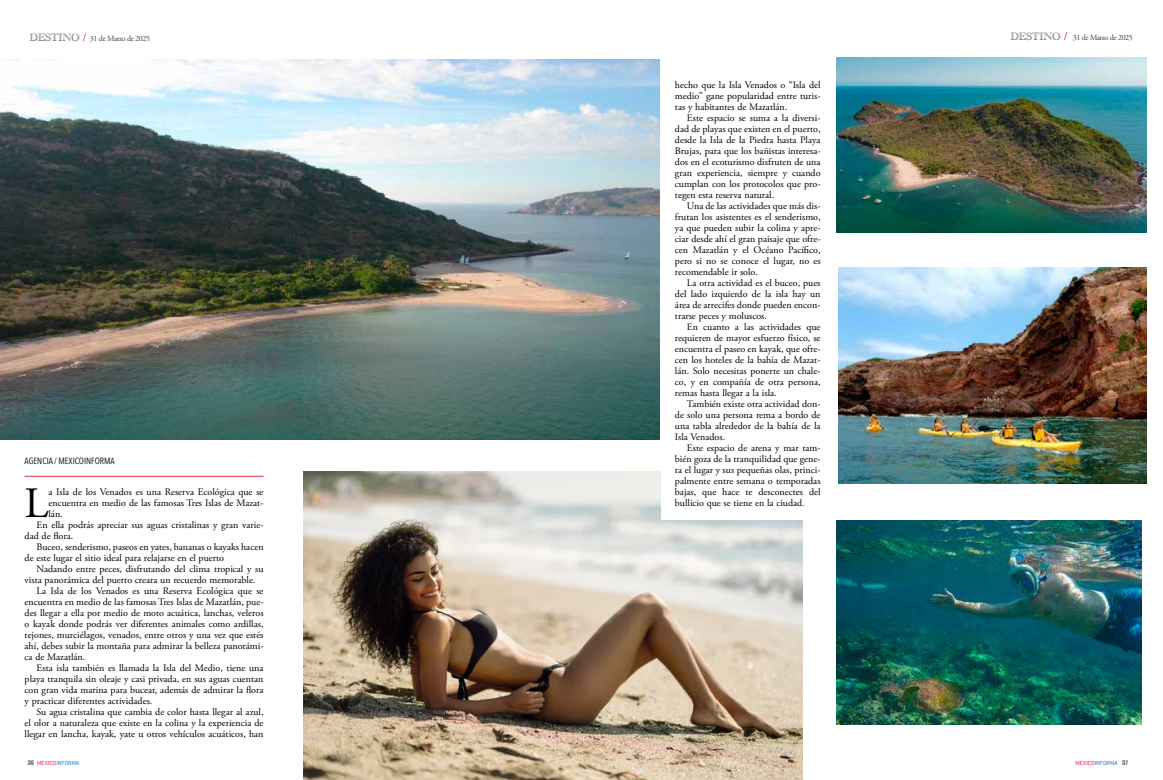
<style>
.page{position:relative;width:1163px;height:780px;background:#fff}
.page>*{position:absolute;margin:0;border:0;box-sizing:border-box;transform-origin:0 0}
.t1{font:43.2px "Adobe Garamond Pro";color:#000}
.t2{font:10px/11px "Adobe Garamond Pro";color:#000;text-align:justify}
.t3{font:9px "Avenir Next Condensed";color:#000}
.t4{font:8px "Adobe Garamond Pro";letter-spacing:-.05em;color:#433f40}
.t5{font:6px "Geogrotesque";color:#0066d0}
.t6{font:6px "Impact";color:#727277}
.s1{font-family:"Academy Engraved Let Plain";font-size:11px}
.s2{font-size:12px;color:#e12c40}
.s3{color:#ee0031}
.s4{font-family:"Impact";color:#727277}
</style>
<div class="page">
<img style="left:303px;top:471px;width:499px;height:309px">
<img style="left:836px;top:58px;width:310px;height:174px">
<img style="left:836px;top:520px;width:305px;height:204px">
<img style="left:838px;top:267px;width:308px;height:216px">
<img style="left:0;top:59px;width:659px;height:381px">
<div style="left:661px;top:62px;width:162px;height:458px;background:#fff"></div>
<hr style="left:25px;top:476px;width:238px;height:1px;background:#e02c41">
<p class="t4" style="left:29px;top:34px;width:122px"><span class="s1">DESTINO</span> <span class="s2">/</span> 31 de Marzo de 2025</p>
<p class="t4" style="left:1010px;top:32px;width:124px"><span class="s1">DESTINO</span> <span class="s2">/</span> 31 de Marzo de 2025</p>
<p class="t3" style="left:25px;top:453px;width:92px">AGENCIA / MEXICOINFORMA</p>
<h1 class="t1" style="left:25px;top:477px;width:25px">L</h1>
<p class="t2" style="left:48px;top:487px;width:216px">a Isla de los Venados es una Reserva Ecológica que se</p>
<p class="t2" style="left:48px;top:498px;width:216px">encuentra en medio de las famosas Tres Islas de Mazat-</p>
<p class="t2" style="left:48px;top:509px;width:16px">lán.</p>
<p class="t2" style="left:37px;top:520px;width:228px">En ella podrás apreciar sus aguas cristalinas y gran varie-</p>
<p class="t2" style="left:25px;top:531px;width:50px">dad de flora.</p>
<p class="t2" style="left:37px;top:542px;width:228px">Buceo, senderismo, paseos en yates, bananas o kayaks hacen</p>
<p class="t2" style="left:25px;top:553px;width:201px">de este lugar el sitio ideal para relajarse en el puerto</p>
<p class="t2" style="left:37px;top:564px;width:228px">Nadando entre peces, disfrutando del clima tropical y su</p>
<p class="t2" style="left:25px;top:575px;width:232px">vista panorámica del puerto creara un recuerdo memorable.</p>
<p class="t2" style="left:37px;top:586px;width:228px">La Isla de los Venados es una Reserva Ecológica que se</p>
<p class="t2" style="left:25px;top:597px;width:240px">encuentra en medio de las famosas Tres Islas de Mazatlán, pue-</p>
<p class="t2" style="left:25px;top:608px;width:240px">des llegar a ella por medio de moto acuática, lanchas, veleros</p>
<p class="t2" style="left:25px;top:619px;width:240px">o kayak donde podrás ver diferentes animales como ardillas,</p>
<p class="t2" style="left:25px;top:630px;width:240px">tejones, murciélagos, venados, entre otros y una vez que estés</p>
<p class="t2" style="left:25px;top:641px;width:240px">ahí, debes subir la montaña para admirar la belleza panorámi-</p>
<p class="t2" style="left:25px;top:652px;width:62px">ca de Mazatlán.</p>
<p class="t2" style="left:37px;top:663px;width:228px">Esta isla también es llamada la Isla del Medio, tiene una</p>
<p class="t2" style="left:25px;top:674px;width:240px">playa tranquila sin oleaje y casi privada, en sus aguas cuentan</p>
<p class="t2" style="left:25px;top:685px;width:240px">con gran vida marina para bucear, además de admirar la flora</p>
<p class="t2" style="left:25px;top:696px;width:129px">y practicar diferentes actividades.</p>
<p class="t2" style="left:37px;top:707px;width:228px">Su agua cristalina que cambia de color hasta llegar al azul,</p>
<p class="t2" style="left:25px;top:718px;width:240px">el olor a naturaleza que existe en la colina y la experiencia de</p>
<p class="t2" style="left:25px;top:729px;width:240px">llegar en lancha, kayak, yate u otros vehículos acuáticos, han</p>
<p class="t2" style="left:675px;top:80px;width:147px">hecho que la Isla Venados o “Isla del medio” gane popularidad entre turis&shy;tas y habitantes de Mazatlán.</p>
<p class="t2" style="left:675px;top:113px;width:147px;text-indent:12px">Este espacio se suma a la diversi&shy;dad de playas que existen en el puerto, desde la Isla de la Piedra hasta Playa Brujas, para que los bañistas interesa&shy;dos en el ecoturismo disfruten de una gran experiencia, siempre y cuando cumplan con los protocolos que pro&shy;tegen esta reserva natural.</p>
<p class="t2" style="left:675px;top:201px;width:147px;text-indent:12px">Una de las actividades que más dis&shy;frutan los asistentes es el senderismo, ya que pueden subir la colina y apre&shy;ciar desde ahí el gran paisaje que ofre&shy;cen Mazatlán y el Océano Pacífico, pero si no se conoce el lugar, no es recomendable ir solo.</p>
<p class="t2" style="left:675px;top:278px;width:147px;text-indent:12px">La otra actividad es el buceo, pues del lado izquierdo de la isla hay un área de arrecifes donde pueden encon&shy;trarse peces y moluscos.</p>
<p class="t2" style="left:675px;top:322px;width:147px;text-indent:12px">En cuanto a las actividades que requieren de mayor esfuerzo físico, se encuentra el paseo en kayak, que ofre&shy;cen los hoteles de la bahía de Mazat&shy;lán. Solo necesitas ponerte un chale&shy;co, y en compañía de otra persona, remas hasta llegar a la isla.</p>
<p class="t2" style="left:675px;top:399px;width:147px;text-indent:12px">También existe otra actividad don&shy;de solo una persona rema a bordo de una tabla alrededor de la bahía de la Isla Venados.</p>
<p class="t2" style="left:675px;top:443px;width:147px;text-indent:12px">Este espacio de arena y mar tam&shy;bién goza de la tranquilidad que gene&shy;ra el lugar y sus pequeñas olas, princi&shy;palmente entre semana o temporadas bajas, que hace te desconectes del bullicio que se tiene en la ciudad.</p>
<p class="t6" style="left:28px;top:758px;width:8px">36</p>
<p class="t5" style="left:37px;top:759px;width:44px"><span class="s3">MEXICO</span>INFORMA</p>
<p class="t5" style="left:1075px;top:759px;width:54px"><span class="s3">MEXICO</span>INFORMA <span class="s4">37</span></p>
</div>
